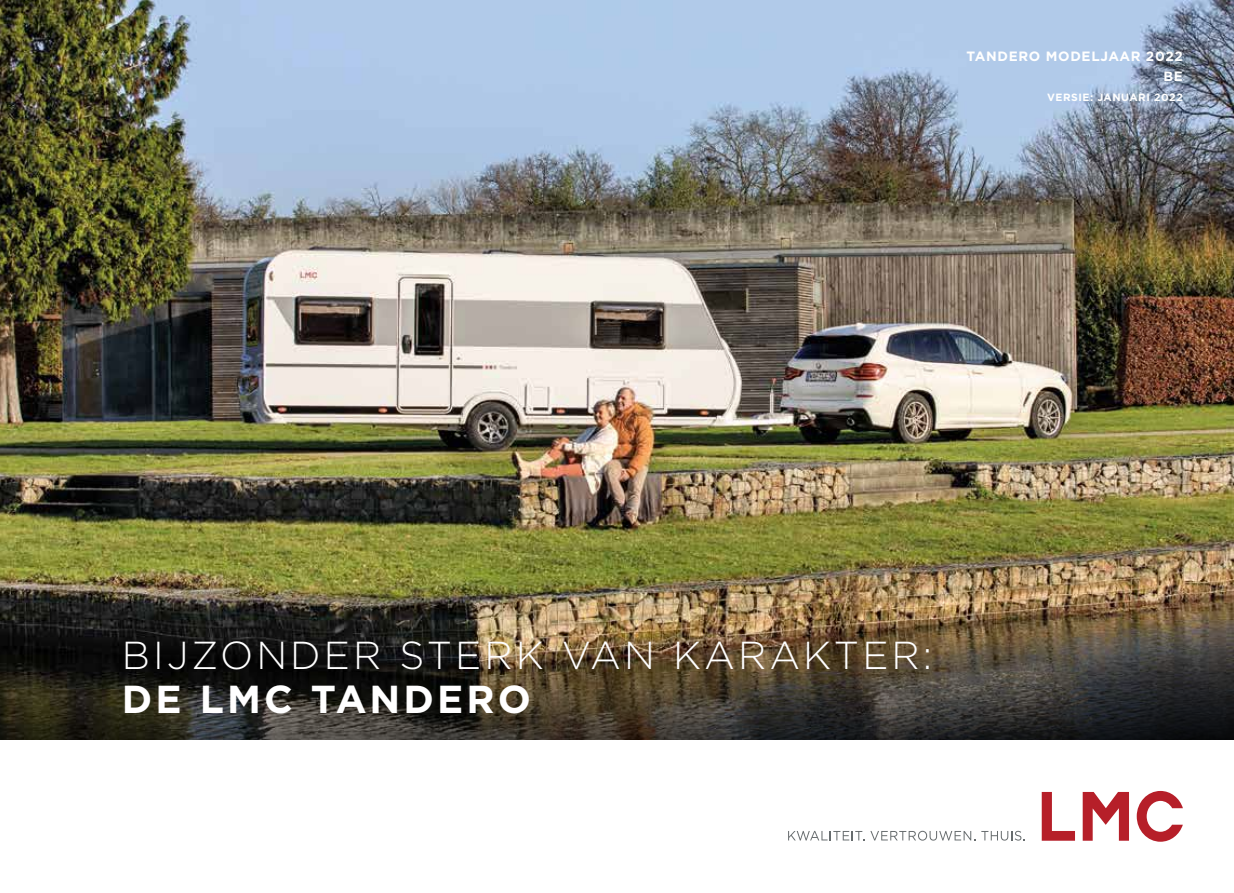
<style>
.page{position:relative;width:1234px;height:893px;background:#fff}
.page>*{position:absolute;margin:0;border:0;box-sizing:border-box;transform-origin:0 0}
.t1{font:300 39px "Gotham";letter-spacing:.08em;color:#fff}
.t2{font:700 39px "Gotham";letter-spacing:.08em;color:#fff}
.t3{font:700 13.5px/20.2px "Gotham";letter-spacing:.05em;color:#fff;text-align:right}
.t4{font:700 10.5px "Gotham";letter-spacing:.05em;color:#fff}
</style>
<div class="page">
<img style="left:0;top:0;width:1233px;height:571px">
<img style="left:0;top:571px;width:1233px;height:169px">
<svg style="left:1041px;top:792px;width:87px;height:49px"></svg>
<svg style="left:1136px;top:791px;width:46px;height:51px"></svg>
<svg style="left:788px;top:831px;width:76px;height:9px"></svg>
<svg style="left:870px;top:831px;width:102px;height:10px"></svg>
<svg style="left:981px;top:831px;width:43px;height:10px"></svg>
<p class="t3" style="left:966px;top:46px;width:218px">TANDERO MODELJAAR 2022<br>BE</p>
<p class="t4" style="left:1046px;top:92px;width:137px">VERSIE: JANUARI 2022</p>
<p class="t1" style="left:122px;top:631px;width:811px">BIJZONDER STERK VAN KARAKTER:</p>
<p class="t2" style="left:122px;top:676px;width:410px">DE LMC TANDERO</p>
</div>
